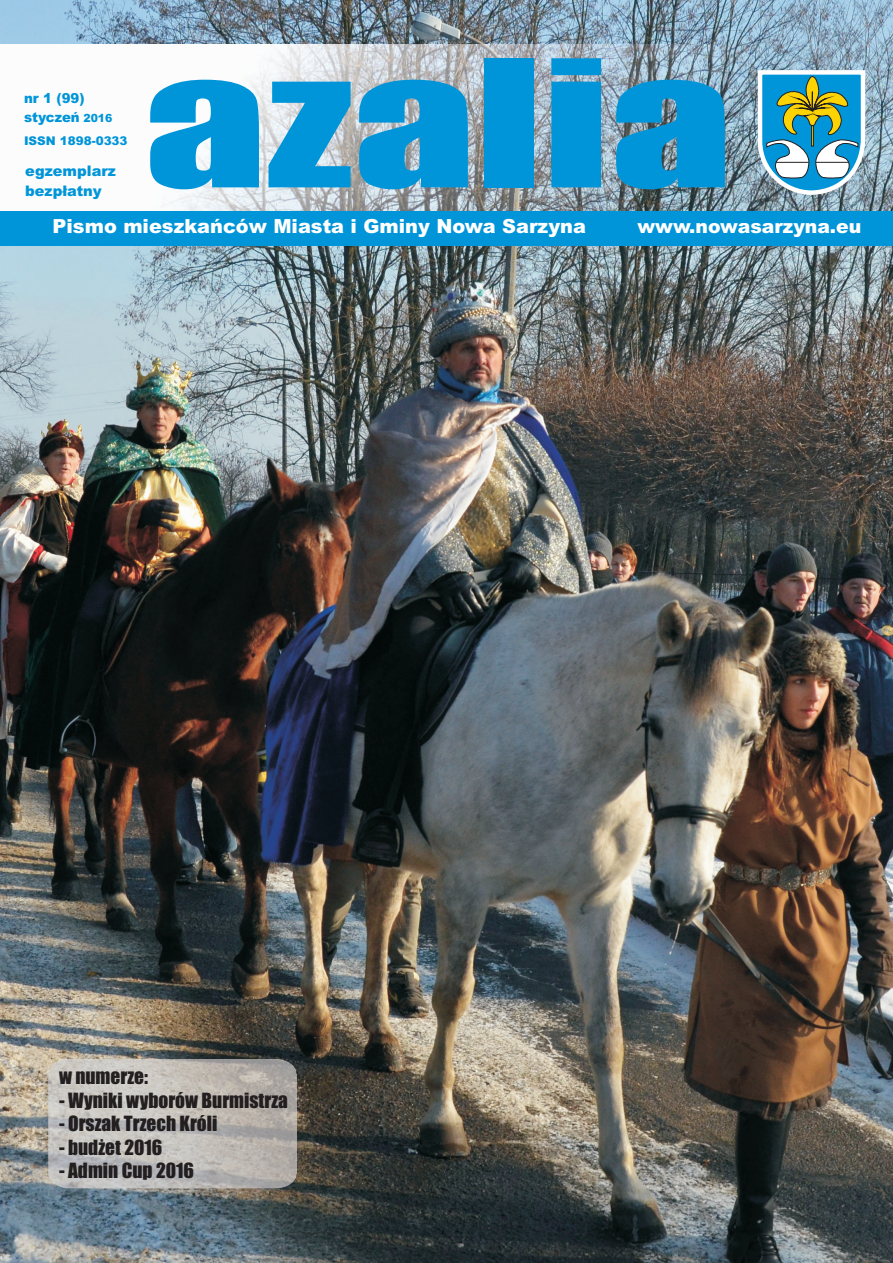
<style>
.page{position:relative;width:893px;height:1263px;background:#fff}
.page>*{position:absolute;margin:0;border:0;box-sizing:border-box;transform-origin:0 0}
.t1{font:163.2px "Impact";color:#0095d9;scale:1.5 1}
.t2{font:19.35px "Impact";color:#231f20}
.t3{font:900 19.35px "Arial";color:#fff}
.t4{font:900 18.9px "Arial";color:#fff}
.t5{font:900 14.55px/20.5px "Arial";color:#0095d9}
.t6{font:900 13.8px/19.5px "Arial";color:#0095d9;scale:.96 1}
.t7{font:900 12px "Arial";color:#0095d9}
.s1{font-size:11.25px}
</style>
<div class="page">
<img style="left:0;top:0;width:893px;height:1263px">
<img style="left:0;top:44px;width:893px;height:167px">
<svg style="left:755px;top:68px;width:112px;height:128px"></svg>
<hr style="left:776px;top:162px;width:33px;height:1px;background:#231f20">
<div style="left:0;top:211px;width:893px;height:34px;background:#0095d9"></div>
<img style="left:48px;top:1059px;width:249px;height:129px">
<h1 class="t1" style="left:144px;top:58px;width:394px">azalia</h1>
<p class="t4" style="left:637px;top:219px;width:225px">www.nowasarzyna.eu</p>
<p class="t6" style="left:24px;top:90px;width:94px">nr 1 (99) styczeñ <span class="s1">2016</span></p>
<p class="t7" style="left:24px;top:137px;width:105px">ISSN 1898-0333</p>
<p class="t5" style="left:25px;top:162px;width:92px">egzemplarz bezp³atny</p>
<p class="t3" style="left:53px;top:219px;width:535px">Pismo mieszkañców Miasta i Gminy Nowa Sarzyna</p>
<p class="t2" style="left:59px;top:1069px;width:90px">w numerze:</p>
<p class="t2" style="left:59px;top:1092px;width:230px">- Wyniki wyborów Burmistrza</p>
<p class="t2" style="left:59px;top:1116px;width:160px">- Orszak Trzech Króli</p>
<p class="t2" style="left:59px;top:1139px;width:105px">- bud¿et 2016</p>
<p class="t2" style="left:59px;top:1163px;width:137px">- Admin Cup 2016</p>
</div>
